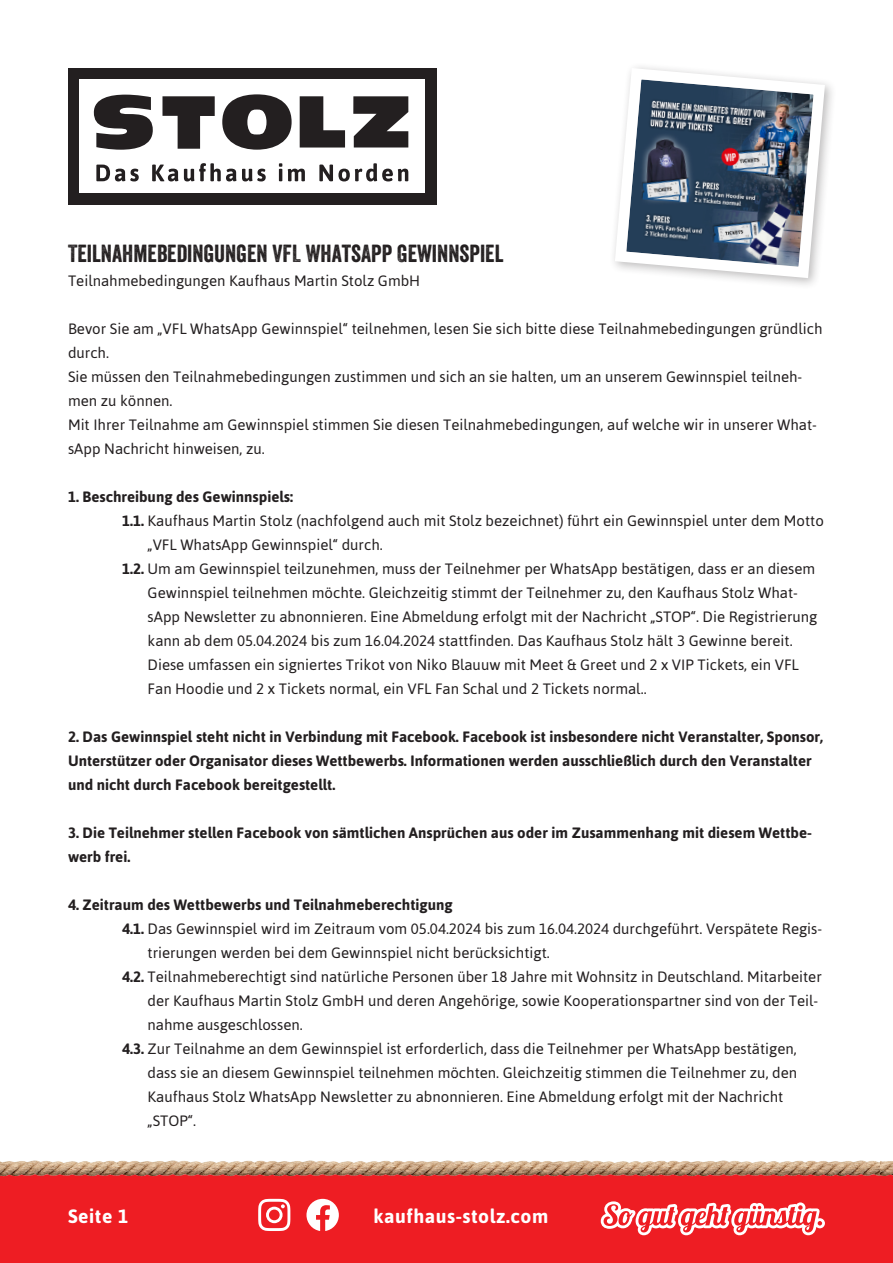
<style>
.page{position:relative;width:893px;height:1263px;background:#fff}
.page>*{position:absolute;margin:0;border:0;box-sizing:border-box;transform-origin:0 0}
.t1{font:24px "Veneer";color:#231f20}
.t2{font:700 19.35px "Asap";letter-spacing:.03em;color:#fff}
.t3{font:15px/24px "Asap";color:#231f20}
.t4{font:700 15px/24px "Asap";color:#231f20}
.s1{font-weight:700}
</style>
<div class="page">
<img style="left:614px;top:67px;width:217px;height:217px">
<div style="left:0;top:1174px;width:893px;height:89px;background:#ee1d23"></div>
<div style="left:68px;top:68px;width:369px;height:136px;background:#231f20"></div>
<div style="left:79px;top:79px;width:346px;height:114px;background:#fff"></div>
<svg style="left:162px;top:96px;width:53px;height:53px"></svg>
<svg style="left:300px;top:96px;width:45px;height:52px"></svg>
<svg style="left:353px;top:96px;width:55px;height:51px"></svg>
<svg style="left:222px;top:94px;width:70px;height:56px"></svg>
<svg style="left:319px;top:163px;width:89px;height:18px"></svg>
<svg style="left:288px;top:169px;width:17px;height:12px"></svg>
<svg style="left:279px;top:163px;width:3px;height:18px"></svg>
<svg style="left:242px;top:169px;width:24px;height:12px"></svg>
<svg style="left:184px;top:163px;width:52px;height:18px"></svg>
<svg style="left:152px;top:165px;width:26px;height:16px"></svg>
<svg style="left:96px;top:165px;width:43px;height:16px"></svg>
<svg style="left:94px;top:95px;width:59px;height:55px"></svg>
<img style="left:0;top:1160px;width:880px;height:17px">
<svg style="left:601px;top:1201px;width:224px;height:34px"></svg>
<svg style="left:258px;top:1199px;width:32px;height:32px"></svg>
<svg style="left:306px;top:1199px;width:33px;height:32px"></svg>
<img style="left:880px;top:1161px;width:13px;height:15px">
<h1 class="t1" style="left:68px;top:239px;width:437px">TEILNAHMEBEDINGUNGEN VFL WHATSAPP GEWINNSPIEL</h1>
<p class="t3" style="left:68px;top:269px;width:354px">Teilnahmebedingungen Kaufhaus Martin Stolz GmbH</p>
<p class="t3" style="left:68px;top:317px;width:756px">Bevor Sie am „VFL WhatsApp Gewinnspiel“ teilnehmen, lesen Sie sich bitte diese Teilnahmebedingungen gründlich durch.<br>Sie müssen den Teilnahmebedingungen zustimmen und sich an sie halten, um an unserem Gewinnspiel teilneh&shy;men zu können.<br>Mit Ihrer Teilnahme am Gewinnspiel stimmen Sie diesen Teilnahmebedingungen, auf welche wir in unserer What&shy;sApp Nachricht hinweisen, zu.</p>
<p class="t4" style="left:68px;top:485px;width:226px">1. Beschreibung des Gewinnspiels:</p>
<p class="t3" style="left:122px;top:509px;width:703px"><span class="s1">1.1.</span> Kaufhaus Martin Stolz (nachfolgend auch mit Stolz bezeichnet) führt ein Gewinnspiel unter dem Motto</p>
<p class="t3" style="left:148px;top:533px;width:237px">„VFL WhatsApp Gewinnspiel“ durch.</p>
<p class="t3" style="left:122px;top:557px;width:695px"><span class="s1">1.2.</span> Um am Gewinnspiel teilzunehmen, muss der Teilnehmer per WhatsApp bestätigen, dass er an diesem</p>
<p class="t3" style="left:148px;top:581px;width:652px">Gewinnspiel teilnehmen möchte. Gleichzeitig stimmt der Teilnehmer zu, den Kaufhaus Stolz What-</p>
<p class="t3" style="left:148px;top:605px;width:671px">sApp Newsletter zu abnonnieren. Eine Abmeldung erfolgt mit der Nachricht „STOP“. Die Registrierung</p>
<p class="t3" style="left:148px;top:629px;width:647px">kann ab dem 05.04.2024 bis zum 16.04.2024 stattfinden. Das Kaufhaus Stolz hält 3 Gewinne bereit.</p>
<p class="t3" style="left:148px;top:653px;width:653px">Diese umfassen ein signiertes Trikot von Niko Blauuw mit Meet &amp; Greet und 2 x VIP Tickets, ein VFL</p>
<p class="t3" style="left:148px;top:677px;width:500px">Fan Hoodie und 2 x Tickets normal, ein VFL Fan Schal und 2 Tickets normal..</p>
<p class="t4" style="left:68px;top:725px;width:757px">2. Das Gewinnspiel steht nicht in Verbindung mit Facebook. Facebook ist insbesondere nicht Veranstalter, Sponsor,<br>Unterstützer oder Organisator dieses Wettbewerbs. Informationen werden ausschließlich durch den Veranstalter und nicht durch Facebook bereitgestellt.</p>
<p class="t4" style="left:68px;top:821px;width:745px">3. Die Teilnehmer stellen Facebook von sämtlichen Ansprüchen aus oder im Zusammenhang mit diesem Wettbe&shy;werb frei.</p>
<p class="t4" style="left:68px;top:893px;width:386px">4. Zeitraum des Wettbewerbs und Teilnahmeberechtigung</p>
<p class="t3" style="left:122px;top:917px;width:702px"><span class="s1">4.1.</span> Das Gewinnspiel wird im Zeitraum vom 05.04.2024 bis zum 16.04.2024 durchgeführt. Verspätete Regis-</p>
<p class="t3" style="left:148px;top:941px;width:404px">trierungen werden bei dem Gewinnspiel nicht berücksichtigt.</p>
<p class="t3" style="left:122px;top:965px;width:701px"><span class="s1">4.2.</span> Teilnahmeberechtigt sind natürliche Personen über 18 Jahre mit Wohnsitz in Deutschland. Mitarbeiter</p>
<p class="t3" style="left:148px;top:989px;width:672px">der Kaufhaus Martin Stolz GmbH und deren Angehörige, sowie Kooperationspartner sind von der Teil-</p>
<p class="t3" style="left:148px;top:1013px;width:157px">nahme ausgeschlossen.</p>
<p class="t3" style="left:122px;top:1037px;width:676px"><span class="s1">4.3.</span> Zur Teilnahme an dem Gewinnspiel ist erforderlich, dass die Teilnehmer per WhatsApp bestätigen,</p>
<p class="t3" style="left:148px;top:1061px;width:651px">dass sie an diesem Gewinnspiel teilnehmen möchten. Gleichzeitig stimmen die Teilnehmer zu, den</p>
<p class="t3" style="left:148px;top:1085px;width:637px">Kaufhaus Stolz WhatsApp Newsletter zu abnonnieren. Eine Abmeldung erfolgt mit der Nachricht</p>
<p class="t3" style="left:148px;top:1109px;width:50px">„STOP“.</p>
<p class="t2" style="left:68px;top:1205px;width:62px">Seite 1</p>
<p class="t2" style="left:373px;top:1205px;width:177px">kaufhaus-stolz.com</p>
</div>
